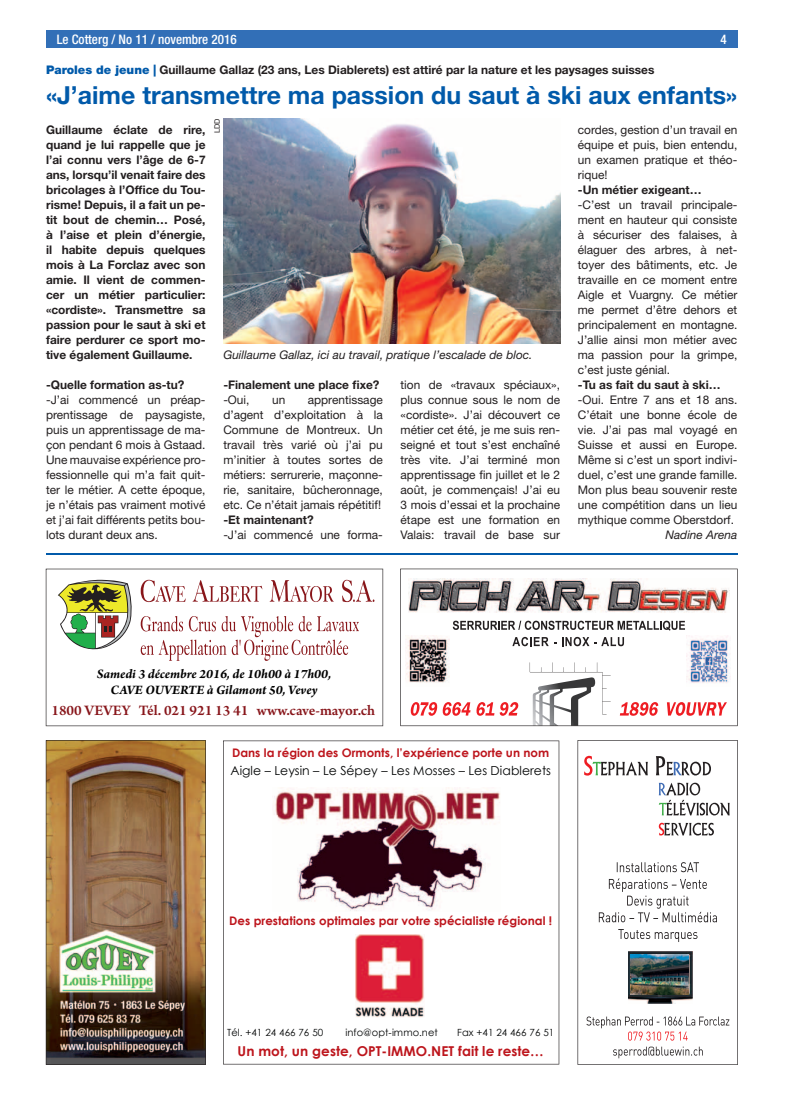
<style>
.page{position:relative;width:787px;height:1106px;background:#fff}
.page>*{position:absolute;margin:0;border:0;box-sizing:border-box;transform-origin:0 0}
.t1{font:700 24.88px "Helvetica Neue LT Std";color:#015aaa}
.t2{font:600 15.25px "Arno Pro";color:#88161b}
.t3{font:italic 700 13.62px/16.4px "Arno Pro";color:#000;text-align:center}
.t4{font:700 13.62px "Century Gothic";letter-spacing:.005em;color:#bd151c}
.t5{font:500 condensed 13.12px "Helvetica Neue LT Std";color:#fff}
.t6{font:12.38px "Century Gothic";color:#030505}
.t7{font:11.88px/15px "Helvetica Neue LT Std";color:#231f20;text-align:justify}
.t8{font:700 11.88px/15px "Helvetica Neue LT Std";color:#231f20;text-align:justify}
.t9{font:700 11.88px "Century Gothic";letter-spacing:.005em;color:#bd151c}
.t10{font:italic 11.88px "Helvetica Neue LT Std";color:#231f20}
.t11{font:9.88px "Century Gothic";letter-spacing:.005em;color:#030505}
.t12{font:7.5px "Helvetica Neue LT Std";color:#231f20}
.s1{font-weight:900;color:#015aaa}
</style>
<div class="page">
<div style="left:46px;top:30px;width:691px;height:18px;background:#326fb7"></div>
<hr style="left:46px;top:553px;width:691px;height:1px;background:#015aaa">
<img style="left:223px;top:119px;width:337px;height:225px">
<svg style="left:223px;top:740px;width:336px;height:324px"></svg>
<svg style="left:400px;top:568px;width:337px;height:158px"></svg>
<svg style="left:46px;top:568px;width:337px;height:158px"></svg>
<svg style="left:577px;top:740px;width:161px;height:324px"></svg>
<img style="left:46px;top:740px;width:160px;height:324px">
<p class="t5" style="left:57px;top:34px;width:181px">Le Cotterg / No 11 / novembre 2016</p>
<p class="t5" style="left:720px;top:34px;width:8px">4</p>
<p class="t8" style="left:46px;top:63px;width:610px"><span class="s1">Paroles de jeune |</span> Guillaume Gallaz (23 ans, Les Diablerets) est attiré par la nature et les paysages suisses</p>
<h1 class="t1" style="left:46px;top:86px;width:692px">«J’aime transmettre ma passion du saut à ski aux enfants»</h1>
<p class="t8" style="left:46px;top:123px;width:161px">Guillaume éclate de rire, quand je lui rappelle que je l’ai connu vers l’âge de 6-7 ans, lorsqu’il venait faire des bricolages à l’Office du Tou&shy;risme! Depuis, il a fait un pe&shy;tit bout de chemin… Posé, à l’aise et plein d’énergie, il habite depuis quelques mois à La Forclaz avec son amie. Il vient de commen&shy;cer un métier particulier: «cordiste». Transmettre sa passion pour le saut à ski et faire perdurer ce sport mo&shy;tive également Guillaume.</p>
<p class="t8" style="left:46px;top:378px;width:140px">-Quelle formation as-tu?</p>
<p class="t7" style="left:46px;top:393px;width:161px">-J’ai commencé un préap&shy;prentissage de paysagiste, puis un apprentissage de ma&shy;çon pendant 6 mois à Gstaad.<br>Une mauvaise expérience pro&shy;fessionnelle qui m’a fait quit&shy;ter le métier. A cette époque, je n’étais pas vraiment motivé et j’ai fait différents petits bou&shy;lots durant deux ans.</p>
<p class="t12" style="left:214px;top:133px;width:16px;rotate:-90deg">LDD</p>
<p class="t7" style="left:578px;top:123px;width:161px">cordes, gestion d’un travail en équipe et puis, bien entendu, un examen pratique et théo&shy;rique!</p>
<p class="t8" style="left:578px;top:183px;width:125px">-Un métier exigeant…</p>
<p class="t7" style="left:578px;top:198px;width:161px">-C’est un travail principale&shy;ment en hauteur qui consiste à sécuriser des falaises, à élaguer des arbres, à net&shy;toyer des bâtiments, etc. Je travaille en ce moment entre Aigle et Vuargny. Ce métier me permet d’être dehors et principalement en montagne.<br>J’allie ainsi mon métier avec ma passion pour la grimpe, c’est juste génial.</p>
<p class="t8" style="left:578px;top:378px;width:144px">-Tu as fait du saut à ski…</p>
<p class="t7" style="left:578px;top:393px;width:161px">-Oui. Entre 7 ans et 18 ans.<br>C’était une bonne école de vie. J’ai pas mal voyagé en Suisse et aussi en Europe.<br>Même si c’est un sport indivi&shy;duel, c’est une grande famille.<br>Mon plus beau souvenir reste une compétition dans un lieu mythique comme Oberstdorf.</p>
<p class="t10" style="left:665px;top:530px;width:73px">Nadine Arena</p>
<p class="t10" style="left:223px;top:350px;width:311px">Guillaume Gallaz, ici au travail, pratique l’escalade de bloc.</p>
<p class="t8" style="left:223px;top:378px;width:158px">-Finalement une place fixe?</p>
<p class="t7" style="left:223px;top:393px;width:28px">-Oui,</p>
<p class="t7" style="left:272px;top:393px;width:15px">un</p>
<p class="t7" style="left:400px;top:378px;width:161px">tion de «travaux spéciaux», plus connue sous le nom de «cordiste». J’ai découvert ce métier cet été, je me suis ren&shy;seigné et tout s’est enchaîné très vite. J’ai terminé mon apprentissage fin juillet et le 2 août, je commençais! J’ai eu 3 mois d’essai et la prochaine étape est une formation en Valais: travail de base sur</p>
<p class="t7" style="left:223px;top:393px;width:161px;text-indent:84px">apprentissage d’agent d’exploitation à la Commune de Montreux. Un travail très varié où j’ai pu m’initier à toutes sortes de métiers: serrurerie, maçonne&shy;rie, sanitaire, bûcheronnage, etc. Ce n’était jamais répétitif!</p>
<p class="t8" style="left:223px;top:513px;width:92px">-Et maintenant?</p>
<p class="t7" style="left:223px;top:528px;width:161px">-J’ai commencé une forma-</p>
<p class="t3" style="left:97px;top:664px;width:236px">Samedi 3 décembre 2016, de 10h00 à 17h00,<br>CAVE OUVERTE à Gilamont 50, Vevey</p>
<p class="t2" style="left:51px;top:701px;width:325px">1800 VEVEY Tél. 021 921 13 41 www.cave-mayor.ch</p>
<p class="t9" style="left:232px;top:745px;width:319px">Dans la région des Ormonts, l’expérience porte un nom</p>
<p class="t6" style="left:230px;top:762px;width:322px">Aigle – Leysin – Le Sépey – Les Mosses – Les Diablerets</p>
<p class="t9" style="left:229px;top:913px;width:324px">Des prestations optimales par votre spécialiste régional !</p>
<p class="t11" style="left:227px;top:1025px;width:98px">Tél. +41 24 466 76 50</p>
<p class="t11" style="left:345px;top:1025px;width:94px">info@opt-immo.net</p>
<p class="t11" style="left:457px;top:1025px;width:99px">Fax +41 24 466 76 51</p>
<p class="t4" style="left:237px;top:1042px;width:308px">Un mot, un geste, OPT-IMMO.NET fait le reste…</p>
</div>
